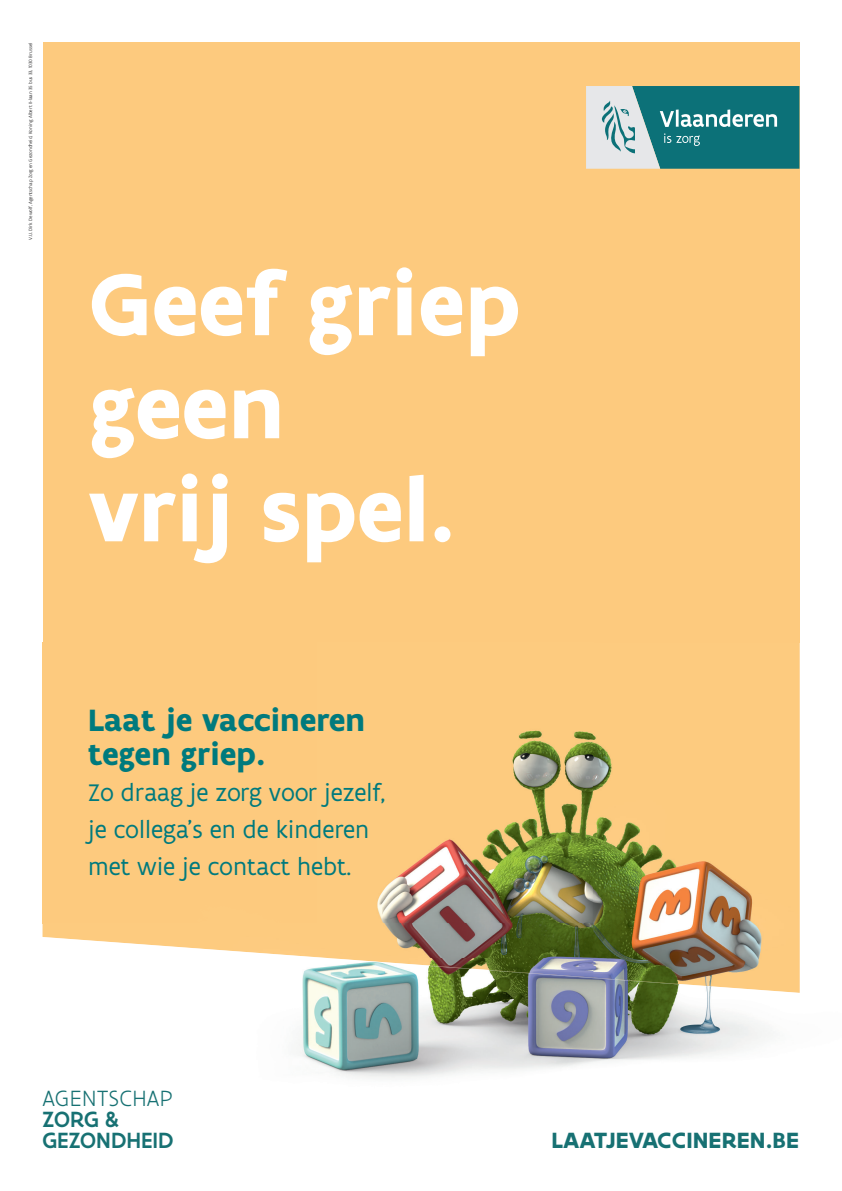
<style>
.page{position:relative;width:842px;height:1191px;background:#fff}
.page>*{position:absolute;margin:0;border:0;box-sizing:border-box;transform-origin:0 0}
.t1{font:700 94px/103px "Flanders Art Sans";color:#fff}
.t2{font:700 33.1px/33.1px "Flanders Art Sans";color:#007a7d}
.t3{font:25.7px/36.8px "Flanders Art Sans";color:#007a7d}
.t4{font:700 23.7px "Flanders Art Sans";letter-spacing:.005em;color:#177173}
.t5{font:500 23.7px/21.3px "Flanders Art Sans";color:#177173}
.t6{font:300 23.7px "Flanders Art Sans";color:#177173}
.t7{font:5px "Flanders Art Sans";color:#383839}
</style>
<div class="page">
<div style="left:43px;top:43px;width:756px;height:1105px;background:#fdca7e"></div>
<svg style="left:586px;top:86px;width:213px;height:83px;background:#50969b"></svg>
<img style="left:42px;top:643px;width:1px;height:293px">
<img style="left:799px;top:643px;width:1px;height:293px">
<img style="left:377px;top:730px;width:216px;height:206px">
<img style="left:593px;top:735px;width:169px;height:201px">
<img style="left:347px;top:936px;width:453px;height:34px">
<img style="left:42px;top:936px;width:305px;height:212px">
<img style="left:347px;top:960px;width:142px;height:188px">
<img style="left:488px;top:970px;width:312px;height:178px">
<p class="t7" style="left:27px;top:239px;width:198px;rotate:-90deg">V.U. Dirk Dewolf, Agentschap Zorg en Gezondheid, Koning Albert II-laan 35 bus 33, 1030 Brussel</p>
<h1 class="t1" style="left:89px;top:254px;width:434px">Geef griep geen<br>vrij spel.</h1>
<h2 class="t2" style="left:88px;top:704px;width:278px">Laat je vaccineren tegen griep.</h2>
<h3 class="t3" style="left:88px;top:774px;width:299px">Zo draag je zorg voor jezelf, je collega’s en de kinderen met wie je contact hebt.</h3>
<h3 class="t6" style="left:43px;top:1084px;width:132px">AGENTSCHAP</h3>
<h3 class="t5" style="left:43px;top:1108px;width:133px">ZORG &amp;<br>GEZONDHEID</h3>
<h3 class="t4" style="left:552px;top:1125px;width:249px">LAATJEVACCINEREN.BE</h3>
</div>
